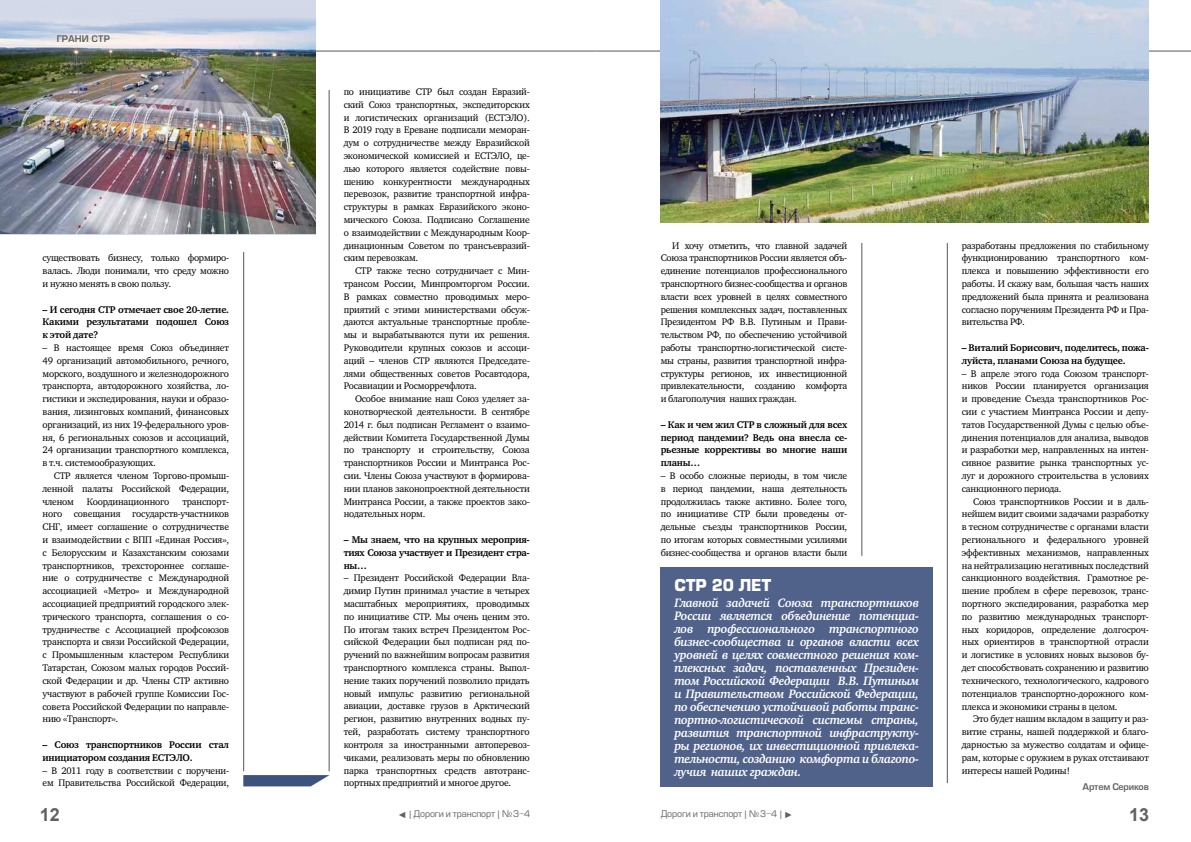
<style>
.page{position:relative;width:1191px;height:842px;background:#fff}
.page>*{position:absolute;margin:0;border:0;box-sizing:border-box;transform-origin:0 0}
.t1{font:700 18px "Arial";color:#626160}
.t2{font:700 16px "Europe";letter-spacing:-.02em;color:#fff}
.t3{font:italic 700 12.5px/13px "Charter C";letter-spacing:-.03em;color:#fff;text-align:justify}
.t4{font:700 10px/12.8px "Charter C";letter-spacing:-.02em;color:#000;text-align:justify}
.t5{font:9.8px/12.8px "Charter C";letter-spacing:-.02em;color:#000;text-align:justify}
.t6{font:9px "Europe Demi";letter-spacing:-.025em;color:#626160}
.t7{font:8.9px "Europe";letter-spacing:-.01em;color:#626160}
.t8{font:8.9px "Europe Demi";letter-spacing:.02em;color:#626160}
.s1{font-family:"Arial"}
</style>
<div class="page">
<svg style="left:243px;top:775px;width:86px;height:11px"></svg>
<hr style="left:329px;top:90px;width:1px;height:681px;background:#575654">
<hr style="left:861px;top:243px;width:1px;height:313px;background:#575654">
<hr style="left:947px;top:243px;width:1px;height:540px;background:#575654">
<hr style="left:243px;top:252px;width:1px;height:519px;background:#575654">
<div style="left:660px;top:567px;width:273px;height:219px;background:#51628a"></div>
<hr style="left:0;top:51px;width:595px;height:1px;background:#575654">
<hr style="left:595px;top:51px;width:596px;height:1px;background:#575654">
<img style="left:660px;top:0;width:488px;height:223px">
<div style="left:0;top:0;width:315px;height:234px;background:#d4d9e9"></div>
<img style="left:0;top:18px;width:315px;height:216px">
<p class="t8" style="left:57px;top:33px;width:55px">ГРАНИ СТР</p>
<p class="t5" style="left:43px;top:252px;width:188px">существовать бизнесу, только формиро&shy;валась. Люди понимали, что среду можно и нужно менять в свою пользу.</p>
<p class="t4" style="left:43px;top:303px;width:188px">– И сегодня СТР отмечает свое 20-летие.<br>Какими результатами подошел Союз к этой дате?</p>
<p class="t5" style="left:43px;top:341px;width:188px">– В настоящее время Союз объединяет 49 организаций автомобильного, речного, морского, воздушного и железнодорожного транспорта, автодорожного хозяйства, ло&shy;гистики и экспедирования, науки и образо&shy;вания, лизинговых компаний, финансовых организаций, из них 19-федерального уров&shy;ня, 6 региональных союзов и ассоциаций, 24 организации транспортного комплекса, в т.ч. системообразующих.</p>
<p class="t5" style="left:43px;top:469px;width:188px;text-indent:11px">СТР является членом Торгово-промыш&shy;ленной палаты Российской Федерации, членом</p>
<p class="t5" style="left:87px;top:495px;width:84px">Координационного</p>
<p class="t5" style="left:43px;top:495px;width:188px;text-indent:140px">транспорт&shy;ного совещания государств-участников СНГ, имеет соглашение о сотрудничестве и взаимодействии с ВПП «Единая Россия», с Белорусским и Казахстанским союзами транспортников, трехстороннее соглаше&shy;ние о сотрудничестве с Международной ассоциацией «Метро» и Международной ассоциацией предприятий городского элек&shy;трического транспорта, соглашения о со&shy;трудничестве с Ассоциацией профсоюзов транспорта и связи Российской Федерации, с Промышленным кластером Республики Татарстан, Союзом малых городов Россий&shy;ской Федерации и др. Члены СТР активно участвуют в рабочей группе Комиссии Гос&shy;совета Российской Федерации по направле&shy;нию «Транспорт».</p>
<p class="t4" style="left:43px;top:738px;width:188px">– Союз транспортников России стал инициатором создания ЕСТЭЛО.</p>
<p class="t5" style="left:43px;top:764px;width:188px">– В 2011 году в соответствии с поручени&shy;ем Правительства Российской Федерации,</p>
<p class="t5" style="left:344px;top:85px;width:188px">по инициативе СТР был создан Евразий&shy;ский Союз транспортных, экспедиторских и логистических организаций (ЕСТЭЛО).<br>В 2019 году в Ереване подписали меморан&shy;дум о сотрудничестве между Евразийской экономической комиссией и ЕСТЭЛО, це&shy;лью которого является содействие повы&shy;шению конкурентности международных перевозок, развитие транспортной инфра&shy;структуры в рамках Евразийского эконо&shy;мического Союза. Подписано Соглашение о взаимодействии с Международным Коор&shy;динационным Советом по трансъевразий&shy;ским перевозкам.</p>
<p class="t5" style="left:344px;top:265px;width:188px;text-indent:11px">СТР также тесно сотрудничает с Мин&shy;трансом России, Минпромторгом России.<br>В рамках совместно проводимых меро&shy;приятий с этими министерствами обсуж&shy;даются актуальные транспортные пробле&shy;мы и вырабатываются пути их решения.<br>Руководители крупных союзов и ассоци&shy;аций – членов СТР являются Председате&shy;лями общественных советов Росавтодора, Росавиации и Росморречфлота.</p>
<p class="t5" style="left:344px;top:393px;width:188px;text-indent:11px">Особое внимание наш Союз уделяет за&shy;конотворческой деятельности. В сентябре 2014 г. был подписан Регламент о взаимо&shy;действии Комитета Государственной Думы по транспорту и строительству, Союза транспортников России и Минтранса Рос&shy;сии. Члены Союза участвуют в формирова&shy;нии планов законопроектной деятельности Минтранса России, а также проектов зако&shy;нодательных норм.</p>
<p class="t4" style="left:344px;top:533px;width:188px">– Мы знаем, что на крупных мероприя&shy;тиях Союза участвует и Президент стра&shy;ны…</p>
<p class="t5" style="left:344px;top:572px;width:188px">– Президент Российской Федерации Вла&shy;димир Путин принимал участие в четырех масштабных мероприятиях, проводимых по инициативе СТР. Мы очень ценим это.<br>По итогам таких встреч Президентом Рос&shy;сийской Федерации был подписан ряд по&shy;ручений по важнейшим вопросам развития транспортного комплекса страны. Выпол&shy;нение таких поручений позволило придать новый импульс развитию региональной авиации, доставке грузов в Арктический регион, развитию внутренних водных пу&shy;тей, разработать систему транспортного контроля за иностранными автоперевоз&shy;чиками, реализовать меры по обновлению парка транспортных средств автотранс&shy;портных предприятий и многое другое.</p>
<p class="t5" style="left:660px;top:239px;width:188px;text-indent:11px">И хочу отметить, что главной задачей Союза транспортников России является объ&shy;единение потенциалов профессионального транспортного бизнес-сообщества и органов власти всех уровней в целях совместного решения комплексных задач, поставленных Президентом РФ В.В. Путиным и Прави&shy;тельством РФ, по обеспечению устойчивой работы транспортно-логистической систе&shy;мы страны, развития транспортной инфра&shy;структуры регионов, их инвестиционной привлекательности, созданию комфорта и благополучия наших граждан.</p>
<p class="t4" style="left:660px;top:418px;width:188px">– Как и чем жил СТР в сложный для всех период пандемии? Ведь она внесла се&shy;рьезные коррективы во многие наши планы…</p>
<p class="t5" style="left:660px;top:469px;width:188px">– В особо сложные периоды, в том числе в период пандемии, наша деятельность продолжилась также активно. Более того, по инициативе СТР были проведены от&shy;дельные съезды транспортников России, по итогам которых совместными усилиями бизнес-сообщества и органов власти были</p>
<h2 class="t2" style="left:674px;top:576px;width:99px">СТР 20 ЛЕТ</h2>
<p class="t3" style="left:674px;top:597px;width:246px">Главной задачей Союза транспортников России является объединение потенциа&shy;лов профессионального транспортного бизнес-сообщества и органов власти всех уровней в целях совместного решения ком&shy;плексных задач, поставленных Президен&shy;том Российской Федерации В.В. Путиным и Правительством Российской Федерации, по обеспечению устойчивой работы транс&shy;портно-логистической системы страны, развития транспортной инфраструкту&shy;ры регионов, их инвестиционной привлека&shy;тельности, созданию комфорта и благопо&shy;лучия наших граждан.</p>
<p class="t5" style="left:962px;top:239px;width:188px">разработаны предложения по стабильному функционированию транспортного ком&shy;плекса и повышению эффективности его работы. И скажу вам, большая часть наших предложений была принята и реализована согласно поручениям Президента РФ и Пра&shy;вительства РФ.</p>
<p class="t4" style="left:962px;top:341px;width:188px">– Виталий Борисович, поделитесь, пожа&shy;луйста, планами Союза на будущее.</p>
<p class="t5" style="left:962px;top:367px;width:188px">– В апреле этого года Союзом транспорт&shy;ников России планируется организация и проведение Съезда транспортников Рос&shy;сии с участием Минтранса России и депу&shy;татов Государственной Думы с целью объе&shy;динения потенциалов для анализа, выводов и разработки мер, направленных на интен&shy;сивное развитие рынка транспортных ус&shy;луг и дорожного строительства в условиях санкционного периода.</p>
<p class="t5" style="left:962px;top:495px;width:188px;text-indent:11px">Союз транспортников России и в даль&shy;нейшем видит своими задачами разработку в тесном сотрудничестве с органами власти регионального и федерального уровней эффективных механизмов, направленных на нейтрализацию негативных последствий санкционного воздействия. Грамотное ре&shy;шение проблем в сфере перевозок, транс&shy;портного экспедирования, разработка мер по развитию международных транспорт&shy;ных коридоров, определение долгосроч&shy;ных ориентиров в транспортной отрасли и логистике в условиях новых вызовов бу&shy;дет способствовать сохранению и развитию технического, технологического, кадрового потенциалов транспортно-дорожного ком&shy;плекса и экономики страны в целом.</p>
<p class="t5" style="left:962px;top:713px;width:188px;text-indent:11px">Это будет нашим вкладом в защиту и раз&shy;витие страны, нашей поддержкой и благо&shy;дарностью за мужество солдатам и офице&shy;рам, которые с оружием в руках отстаивают интересы нашей Родины!</p>
<p class="t6" style="left:1082px;top:781px;width:68px">Артем Сериков</p>
<h1 class="t1" style="left:40px;top:803px;width:21px">12</h1>
<p class="t7" style="left:398px;top:809px;width:134px"><span class="s1">◄ |</span> Дороги и транспорт <span class="s1">|</span> №3-4</p>
<p class="t7" style="left:660px;top:809px;width:134px">Дороги и транспорт <span class="s1">|</span> №3-4 <span class="s1">| ►</span></p>
<h1 class="t1" style="left:1129px;top:803px;width:21px">13</h1>
</div>
